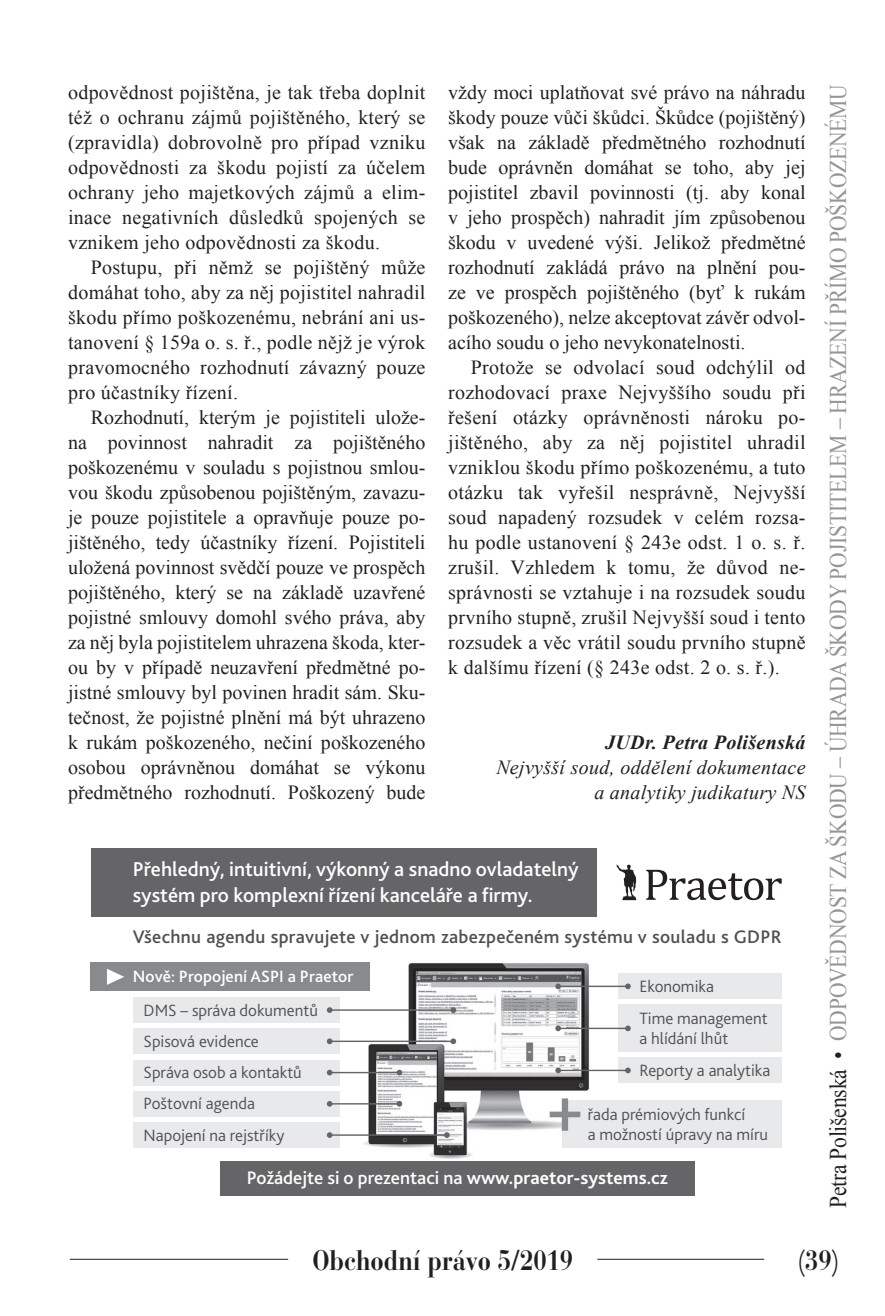
<style>
.page{position:relative;width:885px;height:1316px;background:#fff}
.page>*{position:absolute;margin:0;border:0;box-sizing:border-box;transform-origin:0 0}
.t1{font:700 28px "Bauer Bodoni CE";color:#231f20;scale:.85 1}
.t2{font:24px "Times New Roman";letter-spacing:-.01em;color:#939598;scale:.9 1}
.t3{font:500 20.8px/25px "Bliss 2";color:#fff}
.t4{font:20px/25px "Times New Roman";letter-spacing:.015em;color:#231f20;text-align:justify}
.t5{font:italic 20px/25px "Times New Roman";letter-spacing:.015em;color:#231f20;text-align:right}
.t6{font:italic 700 20px "Times New Roman";letter-spacing:.015em;color:#231f20}
.t7{font:500 19px "Bliss 2";letter-spacing:.015em;color:#505052}
.t8{font:500 19px "Bliss 2";color:#fff}
.t9{font:300 17.2px/20.6px "Bliss 2";color:#505052}
.t10{font:500 17.2px "Bliss 2";letter-spacing:.005em;color:#fff}
.s1{font-weight:700}
.s2{color:#231f20}
</style>
<div class="page">
<hr style="left:70px;top:1258px;width:218px;height:1px;background:#231f20">
<hr style="left:597px;top:1258px;width:167px;height:1px;background:#231f20">
<img style="left:357px;top:963px;width:237px;height:196px">
<div style="left:91px;top:962px;width:279px;height:28px;background:#888a8d"></div>
<div style="left:133px;top:997px;width:207px;height:25px;background:#e8e9ea"></div>
<div style="left:133px;top:1122px;width:207px;height:25px;background:#e8e9ea"></div>
<div style="left:617px;top:973px;width:164px;height:26px;background:#e8e9ea"></div>
<div style="left:617px;top:1004px;width:164px;height:48px;background:#e8e9ea"></div>
<div style="left:617px;top:1057px;width:164px;height:26px;background:#e8e9ea"></div>
<div style="left:561px;top:1100px;width:220px;height:47px;background:#e8e9ea"></div>
<div style="left:133px;top:1028px;width:207px;height:26px;background:#e8e9ea"></div>
<div style="left:133px;top:1059px;width:207px;height:26px;background:#e8e9ea"></div>
<div style="left:133px;top:1090px;width:207px;height:26px;background:#e8e9ea"></div>
<div style="left:91px;top:848px;width:505px;height:69px;background:#656568"></div>
<div style="left:220px;top:1160px;width:474px;height:35px;background:#656568"></div>
<svg style="left:107px;top:969px;width:17px;height:15px"></svg>
<svg style="left:549px;top:1098px;width:31px;height:32px"></svg>
<hr style="left:329px;top:1009px;width:124px;height:1px;background:#656568">
<svg style="left:327px;top:1007px;width:5px;height:5px"></svg>
<svg style="left:450px;top:1007px;width:6px;height:5px"></svg>
<hr style="left:329px;top:1040px;width:124px;height:1px;background:#656568">
<svg style="left:327px;top:1038px;width:5px;height:6px"></svg>
<svg style="left:450px;top:1038px;width:6px;height:6px"></svg>
<hr style="left:329px;top:1071px;width:70px;height:2px;background:#656568">
<svg style="left:327px;top:1069px;width:5px;height:6px"></svg>
<svg style="left:396px;top:1069px;width:6px;height:6px"></svg>
<hr style="left:558px;top:985px;width:70px;height:2px;background:#656568">
<svg style="left:555px;top:983px;width:6px;height:6px"></svg>
<svg style="left:625px;top:983px;width:5px;height:6px"></svg>
<hr style="left:329px;top:1103px;width:70px;height:1px;background:#656568">
<svg style="left:327px;top:1101px;width:5px;height:5px"></svg>
<svg style="left:396px;top:1100px;width:6px;height:6px"></svg>
<hr style="left:558px;top:1027px;width:70px;height:2px;background:#656568">
<svg style="left:555px;top:1025px;width:6px;height:6px"></svg>
<svg style="left:625px;top:1025px;width:5px;height:6px"></svg>
<hr style="left:558px;top:1069px;width:70px;height:2px;background:#656568">
<svg style="left:555px;top:1067px;width:6px;height:6px"></svg>
<svg style="left:625px;top:1067px;width:5px;height:6px"></svg>
<hr style="left:329px;top:1134px;width:118px;height:1px;background:#656568">
<svg style="left:327px;top:1132px;width:5px;height:5px"></svg>
<svg style="left:444px;top:1132px;width:5px;height:5px"></svg>
<svg style="left:646px;top:869px;width:135px;height:31px"></svg>
<svg style="left:616px;top:864px;width:20px;height:36px"></svg>
<p class="t4" style="left:68px;top:79px;width:359px">odpovědnost pojištěna, je tak třeba doplnit též o ochranu zájmů pojištěného, který se (zpravidla) dobrovolně pro případ vzniku odpovědnosti za škodu pojistí za účelem ochrany jeho majetkových zájmů a elim&shy;inace negativních důsledků spojených se vznikem jeho odpovědnosti za škodu.</p>
<p class="t4" style="left:68px;top:254px;width:359px;text-indent:23px">Postupu, při němž se pojištěný může domáhat toho, aby za něj pojistitel nahradil škodu přímo poškozenému, nebrání ani us&shy;tanovení § 159a o. s. ř., podle nějž je výrok pravomocného rozhodnutí závazný pouze pro účastníky řízení.</p>
<p class="t4" style="left:68px;top:404px;width:359px;text-indent:23px">Rozhodnutí, kterým je pojistiteli ulože&shy;na povinnost nahradit za pojištěného poškozenému v souladu s pojistnou smlou&shy;vou škodu způsobenou pojištěným, zavazu&shy;je pouze pojistitele a opravňuje pouze po&shy;jištěného, tedy účastníky řízení. Pojistiteli uložená povinnost svědčí pouze ve prospěch pojištěného, který se na základě uzavřené pojistné smlouvy domohl svého práva, aby za něj byla pojistitelem uhrazena škoda, kter&shy;ou by v případě neuzavření předmětné po&shy;jistné smlouvy byl povinen hradit sám. Sku&shy;tečnost, že pojistné plnění má být uhrazeno k rukám poškozeného, nečiní poškozeného osobou oprávněnou domáhat se výkonu předmětného rozhodnutí. Poškozený bude</p>
<p class="t4" style="left:448px;top:79px;width:359px">vždy moci uplatňovat své právo na náhradu škody pouze vůči škůdci. Škůdce (pojištěný) však na základě předmětného rozhodnutí bude oprávněn domáhat se toho, aby jej pojistitel zbavil povinnosti (tj. aby konal v jeho prospěch) nahradit jím způsobenou škodu v uvedené výši. Jelikož předmětné rozhodnutí zakládá právo na plnění pou&shy;ze ve prospěch pojištěného (byť k rukám poškozeného), nelze akceptovat závěr odvol&shy;acího soudu o jeho nevykonatelnosti.</p>
<p class="t4" style="left:448px;top:354px;width:359px;text-indent:23px">Protože se odvolací soud odchýlil od rozhodovací praxe Nejvyššího soudu při řešení otázky oprávněnosti nároku po&shy;jištěného, aby za něj pojistitel uhradil vzniklou škodu přímo poškozenému, a tuto otázku tak vyřešil nesprávně, Nejvyšší soud napadený rozsudek v celém rozsa&shy;hu podle ustanovení § 243e odst. 1 o. s. ř. zrušil. Vzhledem k tomu, že důvod ne&shy;správnosti se vztahuje i na rozsudek soudu prvního stupně, zrušil Nejvyšší soud i tento rozsudek a věc vrátil soudu prvního stupně k dalšímu řízení (§ 243e odst. 2 o. s. ř.).</p>
<p class="t6" style="left:605px;top:728px;width:202px">JUDr. Petra Polišenská</p>
<p class="t5" style="left:496px;top:754px;width:311px">Nejvyšší soud, oddělení dokumentace a analytiky judikatury NS</p>
<p class="t3" style="left:133px;top:856px;width:447px">Přehledný, intuitivní, výkonný a snadno ovladatelný systém pro komplexní řízení kanceláře a firmy.</p>
<p class="t7" style="left:133px;top:925px;width:650px">Všechnu agendu spravujete v jednom zabezpečeném systému v souladu s GDPR</p>
<p class="t10" style="left:133px;top:965px;width:222px">Nově: Propojení ASPI a Praetor</p>
<p class="t9" style="left:144px;top:999px;width:176px">DMS – správa dokumentů</p>
<p class="t9" style="left:144px;top:1030px;width:117px">Spisová evidence</p>
<p class="t9" style="left:144px;top:1061px;width:160px">Správa osob a kontaktů</p>
<p class="t9" style="left:144px;top:1092px;width:113px">Poštovní agenda</p>
<p class="t9" style="left:144px;top:1124px;width:142px">Napojení na rejstříky</p>
<p class="t9" style="left:639px;top:975px;width:76px">Ekonomika</p>
<p class="t9" style="left:639px;top:1007px;width:130px">Time management a hlídání lhůt</p>
<p class="t9" style="left:639px;top:1059px;width:132px">Reporty a analytika</p>
<p class="t9" style="left:587px;top:1103px;width:182px">řada prémiových funkcí<br>a možností úpravy na míru</p>
<p class="t8" style="left:247px;top:1165px;width:422px">Požádejte si o prezentaci na <span class="s1">www.praetor-systems.cz</span></p>
<p class="t2" style="left:821px;top:1208px;width:1250px;rotate:-90deg"><span class="s2">Petra Polišenská •</span> ODPOVĚDNOST ZA ŠKODU – ÚHRADA ŠKODY POJISTITELEM – HRAZENÍ PŘÍMO POŠKOZENÉMU</p>
<h1 class="t1" style="left:312px;top:1242px;width:308px">Obchodní právo 5/2019</h1>
<h1 class="t1" style="left:797px;top:1242px;width:51px">(39)</h1>
</div>
